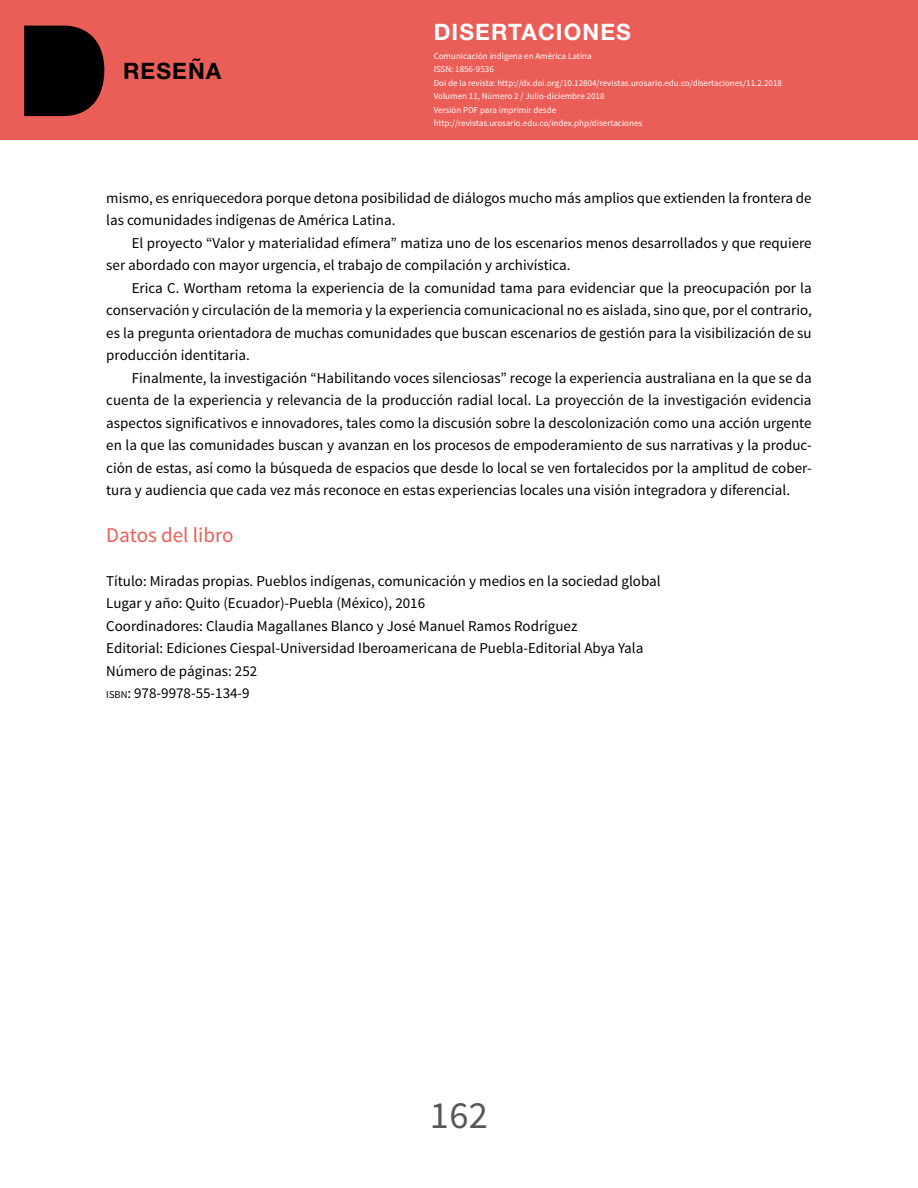
<style>
.page{position:relative;width:918px;height:1188px;background:#fff}
.page>*{position:absolute;margin:0;border:0;box-sizing:border-box;transform-origin:0 0}
.t1{font:38.4px "Source Sans Pro";color:#575756}
.t2{font:700 22.65px "Helvetica Neue LT Std";letter-spacing:.05em;color:#fff}
.t3{font:700 22.65px "Helvetica Neue LT Std";letter-spacing:.05em;color:#000}
.t4{font:21px "Source Sans Pro";color:#eb5e57}
.t5{font:15px/22.5px "Source Sans Pro";color:#000}
.t6{font:9px/13.5px "Source Sans Pro";color:#fff}
.s1{font-style:inherit}
.s2{font-size:10.5px}
</style>
<div class="page">
<div style="left:0;top:0;width:918px;height:139px;background:#eb5e57"></div>
<svg style="left:24px;top:26px;width:80px;height:90px;background:#150807"></svg>
<h2 class="t3" style="left:123px;top:57px;width:100px">RESEÑA</h2>
<h2 class="t2" style="left:434px;top:18px;width:182px">DISERTACIONES</h2>
<p class="t6" style="left:434px;top:49px;width:350px">Comunicación indígena en América Latina<br><span class="s1">I SSN</span> : 1856-9536<br><span class="s1">D</span>oi de la revista: http://dx.doi.org/10.12804/revistas.urosario.edu.co/disertaciones/11.2.2018<br>Volumen 11, Número 2 / Julio-diciembre 2018<br>Versión <span class="s1">PDF</span> para imprimir desde<br>http://revistas.urosario.edu.co/index.php/disertaciones</p>
<p class="t5" style="left:106px;top:187px;width:707px">mismo, es enriquecedora porque detona posibilidad de diálogos mucho más amplios que extienden la frontera de las comunidades indígenas de América Latina.</p>
<p class="t5" style="left:106px;top:232px;width:707px;text-indent:26px">El proyecto “Valor y materialidad efímera” matiza uno de los escenarios menos desarrollados y que requiere ser abordado con mayor urgencia, el trabajo de compilación y archivística.</p>
<p class="t5" style="left:106px;top:277px;width:707px;text-align:justify;text-indent:26px">Erica C. Wortham retoma la experiencia de la comunidad tama para evidenciar que la preocupación por la conservación y circulación de la memoria y la experiencia comunicacional no es aislada, sino que, por el contrario, es la pregunta orientadora de muchas comunidades que buscan escenarios de gestión para la visibilización de su producción identitaria.</p>
<p class="t5" style="left:106px;top:367px;width:707px;text-align:justify;text-indent:26px">Finalmente, la investigación “Habilitando voces silenciosas” recoge la experiencia australiana en la que se da cuenta de la experiencia y relevancia de la producción radial local. La proyección de la investigación evidencia aspectos significativos e innovadores, tales como la discusión sobre la descolonización como una acción urgente en la que las comunidades buscan y avanzan en los procesos de empoderamiento de sus narrativas y la produc&shy;ción de estas, así como la búsqueda de espacios que desde lo local se ven fortalecidos por la amplitud de cober&shy;tura y audiencia que cada vez más reconoce en estas experiencias locales una visión integradora y diferencial.</p>
<h3 class="t4" style="left:106px;top:522px;width:129px">Datos del libro</h3>
<p class="t5" style="left:106px;top:570px;width:556px">Título: Miradas propias. Pueblos indígenas, comunicación y medios en la sociedad global Lugar y año: Quito (Ecuador)-Puebla (México), 2016<br>Coordinadores: Claudia Magallanes Blanco y José Manuel Ramos Rodríguez<br>Editorial: Ediciones Ciespal-Universidad Iberoamericana de Puebla-Editorial Abya Yala Número de páginas: 252<br><span class="s2">isbn</span>: 978-9978-55-134-9</p>
<h1 class="t1" style="left:430px;top:1092px;width:60px">162</h1>
</div>
